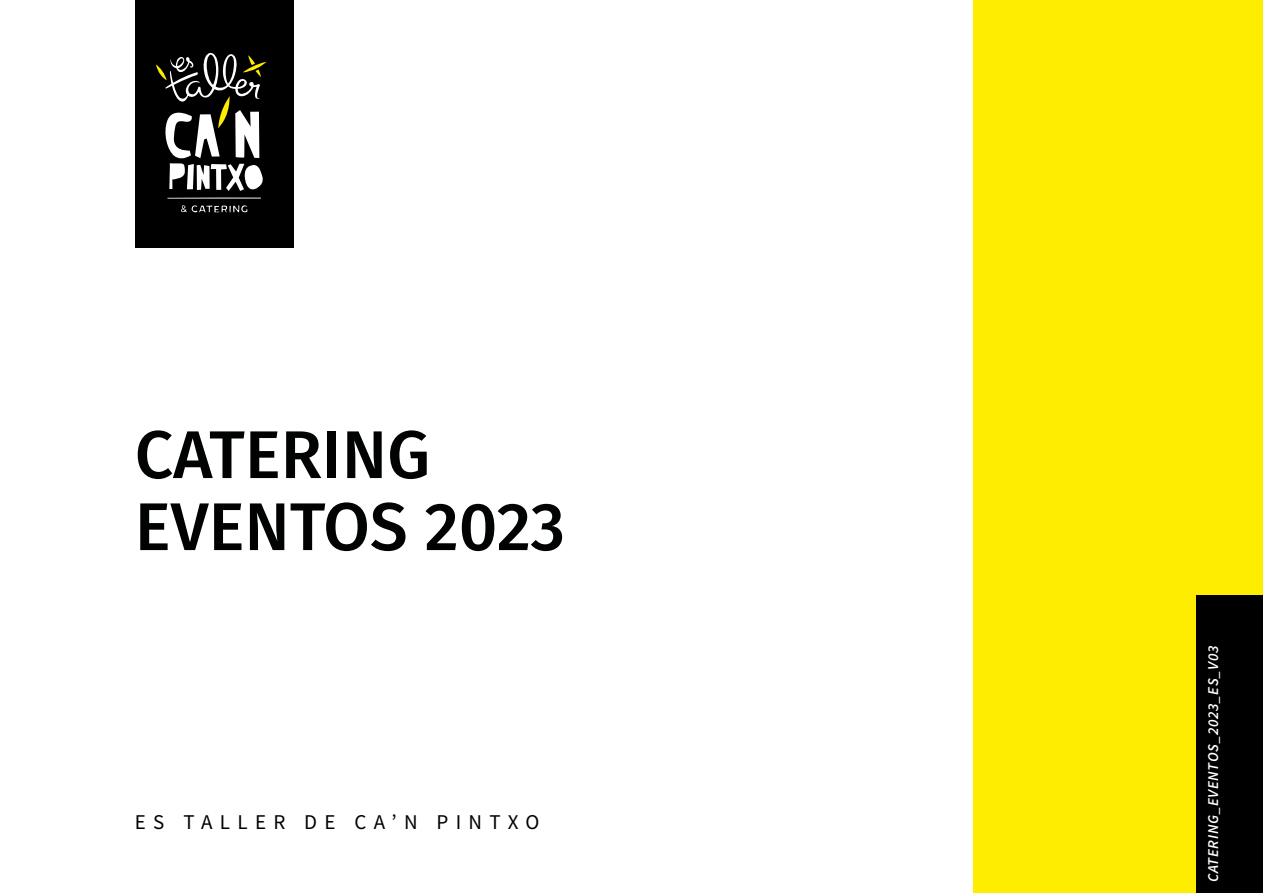
<style>
.page{position:relative;width:1263px;height:893px;background:#fff}
.page>*{position:absolute;margin:0;border:0;box-sizing:border-box;transform-origin:0 0}
.t1{font:500 67.5px/72px "Fira Sans";color:#010202}
.t2{font:21px "Source Sans Pro";letter-spacing:.35em;color:#000}
.t3{font:italic 600 15px "Source Sans Pro";letter-spacing:.05em;color:#fff}
</style>
<div class="page">
<div style="left:135px;top:0;width:158px;height:247px;background:#000"></div>
<svg style="left:167px;top:198px;width:94px;height:1px"></svg>
<svg style="left:181px;top:205px;width:66px;height:7px"></svg>
<svg style="left:156px;top:53px;width:111px;height:138px"></svg>
<div style="left:973px;top:0;width:290px;height:893px;background:#ffed00"></div>
<div style="left:1196px;top:595px;width:67px;height:298px;background:#000"></div>
<h1 class="t1" style="left:135px;top:415px;width:432px">CATERING<br>EVENTOS 2023</h1>
<h2 class="t2" style="left:135px;top:808px;width:406px">ES TALLER DE CA’N PINTXO</h2>
<p class="t3" style="left:1203px;top:882px;width:238px;rotate:-90deg">CATERING_EVENTOS_2023_ES_V03</p>
</div>
